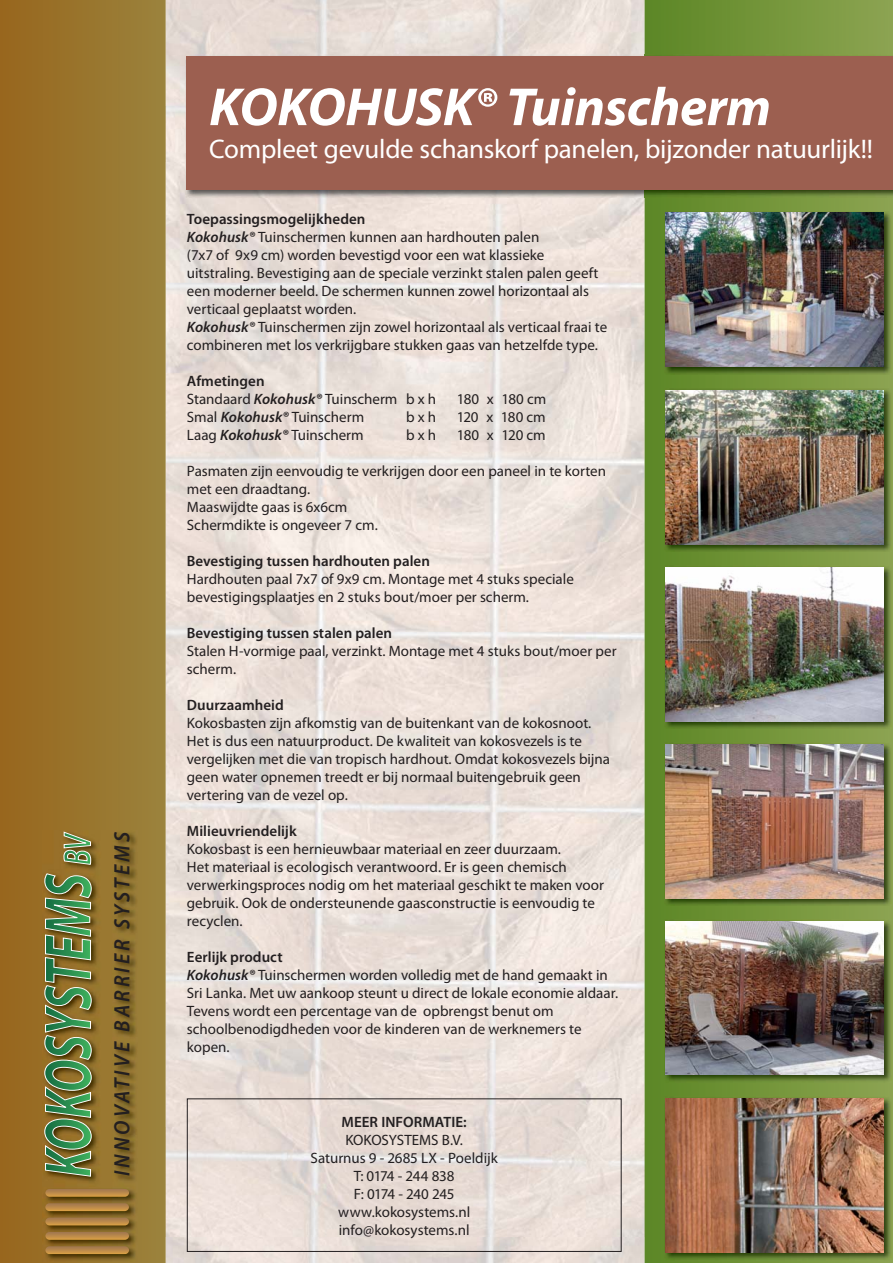
<style>
.page{position:relative;width:893px;height:1263px;background:#fff}
.page>*{position:absolute;margin:0;border:0;box-sizing:border-box;transform-origin:0 0}
.t1{font:italic 700 54px "Myriad Pro";letter-spacing:-.01em;color:#fff}
.t2{font:27px "Myriad Pro";letter-spacing:-.01em;color:#fff}
.t3{font:italic 600 22.2px "Myriad Pro";letter-spacing:.15em;color:#231f20;scale:.93 1}
.t4{font:15px/18px "Myriad Pro";color:#231f20}
.t5{font:600 15px "Myriad Pro";color:#231f20}
.s1{font-weight:600}
.s2{font-weight:600;font-style:italic}
</style>
<div class="page">
<img style="left:166px;top:1236px;width:478px;height:27px">
<img style="left:166px;top:0;width:478px;height:106px">
<img style="left:166px;top:161px;width:478px;height:966px">
<img style="left:166px;top:1127px;width:478px;height:109px">
<svg style="left:0;top:0;width:166px;height:1263px"></svg>
<svg style="left:644px;top:0;width:249px;height:1263px"></svg>
<img style="left:43px;top:830px;width:94px;height:431px">
<svg style="left:45px;top:1189px;width:84px;height:8px"></svg>
<svg style="left:45px;top:1246px;width:84px;height:8px"></svg>
<svg style="left:45px;top:1232px;width:84px;height:8px"></svg>
<svg style="left:45px;top:1218px;width:84px;height:7px"></svg>
<svg style="left:45px;top:1203px;width:84px;height:8px"></svg>
<svg style="left:44px;top:831px;width:75px;height:346px"></svg>
<img style="left:185px;top:55px;width:708px;height:142px">
<div style="left:187px;top:57px;width:706px;height:133px;background:#9c5f50"></div>
<img style="left:664px;top:211px;width:227px;height:164px">
<img style="left:666px;top:213px;width:217px;height:154px">
<img style="left:664px;top:388px;width:227px;height:164px">
<img style="left:666px;top:390px;width:217px;height:154px">
<img style="left:664px;top:565px;width:227px;height:164px">
<img style="left:666px;top:567px;width:217px;height:154px">
<img style="left:664px;top:743px;width:227px;height:163px">
<img style="left:666px;top:744px;width:217px;height:154px">
<img style="left:664px;top:920px;width:227px;height:162px">
<img style="left:666px;top:921px;width:217px;height:154px">
<img style="left:664px;top:1097px;width:227px;height:163px">
<img style="left:666px;top:1098px;width:217px;height:155px">
<div style="left:187px;top:1098px;width:434px;height:154px;border:1px solid #231f20"></div>
<h3 class="t3" style="left:109px;top:1176px;width:372px;rotate:-90deg">INNOVATIVE BARRIER SYSTEMS</h3>
<h1 class="t1" style="left:209px;top:75px;width:563px">KOKOHUSK® Tuinscherm</h1>
<h2 class="t2" style="left:209px;top:138px;width:665px">Compleet gevulde schanskorf panelen, bijzonder natuurlijk!!</h2>
<p class="t4" style="left:187px;top:211px;width:422px"><span class="s1">Toepassingsmogelijkheden<br></span><span class="s2">Kokohusk®</span> Tuinschermen kunnen aan hardhouten palen<br>(7x7 of 9x9 cm) worden bevestigd voor een wat klassieke uitstraling. Bevestiging aan de speciale verzinkt stalen palen geeft een moderner beeld. De schermen kunnen zowel horizontaal als verticaal geplaatst worden.<br><span class="s2">Kokohusk®</span> Tuinschermen zijn zowel horizontaal als verticaal fraai te combineren met los verkrijgbare stukken gaas van hetzelfde type.</p>
<p class="t4" style="left:187px;top:373px;width:251px"><span class="s1">Afmetingen<br></span>Standaard <span class="s2">Kokohusk®</span> Tuinscherm b x h</p>
<p class="t4" style="left:457px;top:391px;width:91px">180 x 180 cm</p>
<p class="t4" style="left:187px;top:409px;width:179px">Smal <span class="s2">Kokohusk®</span> Tuinscherm</p>
<p class="t4" style="left:406px;top:409px;width:32px">b x h</p>
<p class="t4" style="left:457px;top:409px;width:90px">120 x 180 cm</p>
<p class="t4" style="left:187px;top:427px;width:178px">Laag <span class="s2">Kokohusk®</span> Tuinscherm</p>
<p class="t4" style="left:406px;top:427px;width:32px">b x h</p>
<p class="t4" style="left:457px;top:427px;width:90px">180 x 120 cm</p>
<p class="t4" style="left:187px;top:463px;width:421px">Pasmaten zijn eenvoudig te verkrijgen door een paneel in te korten met een draadtang.<br>Maaswijdte gaas is 6x6cm<br>Schermdikte is ongeveer 7 cm.</p>
<p class="t5" style="left:187px;top:555px;width:245px">Bevestiging tussen hardhouten palen</p>
<p class="t4" style="left:187px;top:571px;width:388px">Hardhouten paal 7x7 of 9x9 cm. Montage met 4 stuks speciale bevestigingsplaatjes en 2 stuks bout/moer per scherm.</p>
<p class="t5" style="left:187px;top:627px;width:207px">Bevestiging tussen stalen palen</p>
<p class="t4" style="left:187px;top:643px;width:431px">Stalen H-vormige paal, verzinkt. Montage met 4 stuks bout/moer per scherm.</p>
<p class="t5" style="left:187px;top:699px;width:98px">Duurzaamheid</p>
<p class="t4" style="left:187px;top:715px;width:425px">Kokosbasten zijn afkomstig van de buitenkant van de kokosnoot.<br>Het is dus een natuurproduct. De kwaliteit van kokosvezels is te vergelijken met die van tropisch hardhout. Omdat kokosvezels bijna geen water opnemen treedt er bij normaal buitengebruik geen vertering van de vezel op.</p>
<p class="t5" style="left:187px;top:825px;width:111px">Milieuvriendelijk</p>
<p class="t4" style="left:187px;top:841px;width:418px">Kokosbast is een hernieuwbaar materiaal en zeer duurzaam.<br>Het materiaal is ecologisch verantwoord. Er is geen chemisch verwerkingsproces nodig om het materiaal geschikt te maken voor gebruik. Ook de ondersteunende gaasconstructie is eenvoudig te recyclen.</p>
<p class="t4" style="left:187px;top:949px;width:433px"><span class="s1">Eerlijk product<br></span><span class="s2">Kokohusk®</span> Tuinschermen worden volledig met de hand gemaakt in Sri Lanka. Met uw aankoop steunt u direct de lokale economie aldaar.<br>Tevens wordt een percentage van de opbrengst benut om schoolbenodigdheden voor de kinderen van de werknemers te kopen.</p>
<p class="t5" style="left:342px;top:1116px;width:127px">MEER INFORMATIE:</p>
<p class="t4" style="left:311px;top:1132px;width:189px;text-align:center">KOKOSYSTEMS B.V.<br>Saturnus 9 - 2685 LX - Poeldijk<br>T: 0174 - 244 838<br>F: 0174 - 240 245 www.kokosystems.nl info@kokosystems.nl</p>
</div>
